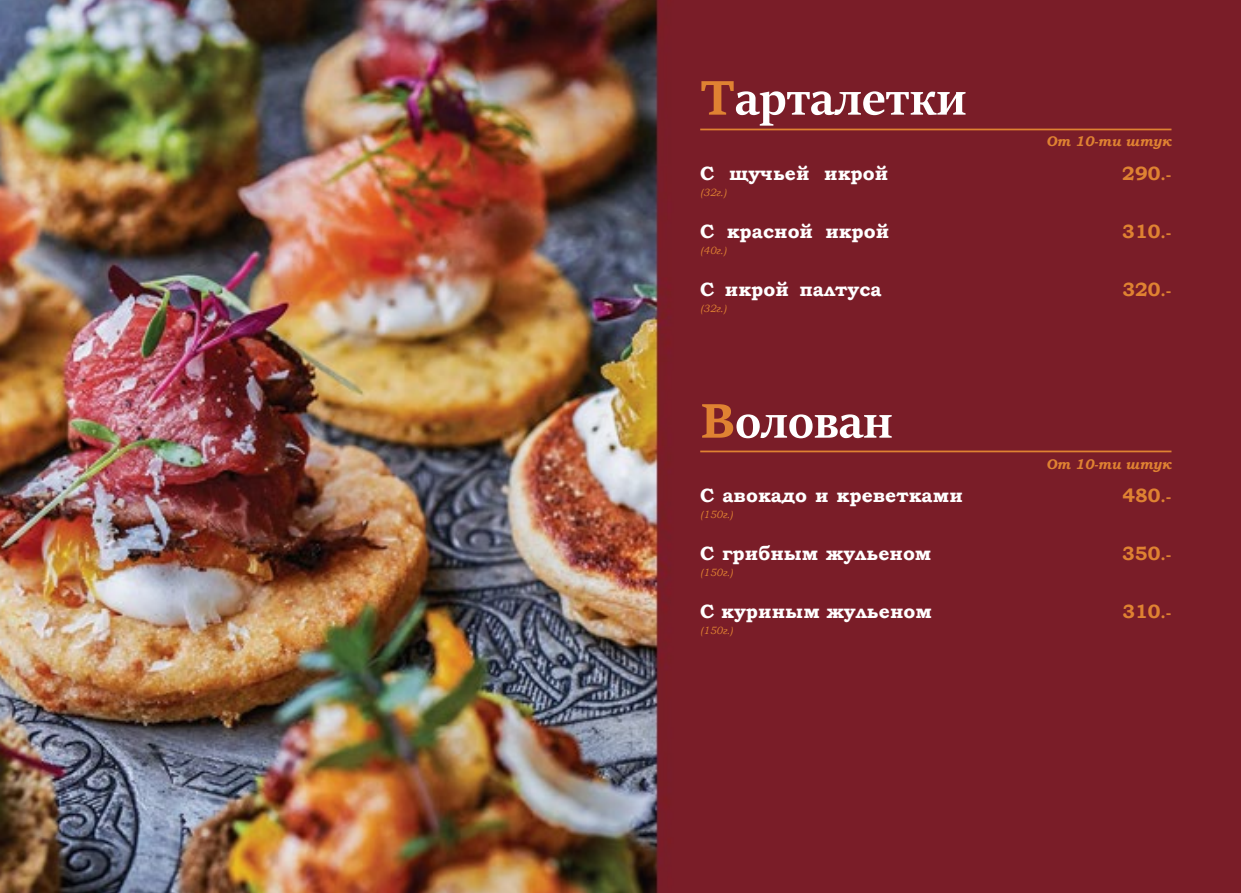
<style>
.page{position:relative;width:1241px;height:893px;background:#fff}
.page>*{position:absolute;margin:0;border:0;box-sizing:border-box;transform-origin:0 0}
.t1{font:700 52.5px "Sitka Banner";color:#fff}
.t2{font:700 19.25px "Bookman Old Style";color:#fff}
.t3{font:700 19.25px "Bookman Old Style";color:#df8232}
.t4{font:italic 700 14px "Bookman Old Style";color:#df8232}
.t5{font:italic 10.5px "Bookman Old Style";color:#df8232}
.s1{font-family:"Sitka Text";color:#df8232}
.s2{font-size:15.75px}
</style>
<div class="page">
<img style="left:0;top:0;width:1240px;height:893px">
<hr style="left:700px;top:129px;width:471px;height:1px;background:#df8232">
<hr style="left:700px;top:451px;width:471px;height:1px;background:#df8232">
<h1 class="t1" style="left:700px;top:61px;width:268px"><span class="s1">Т</span>арталетки</h1>
<p class="t4" style="left:1045px;top:131px;width:127px">От 10-ти штук</p>
<p class="t2" style="left:700px;top:160px;width:189px">С щучьей икрой</p>
<p class="t3" style="left:1122px;top:160px;width:51px">290<span class="s2">.-</span></p>
<p class="t5" style="left:700px;top:186px;width:28px">(32г.)</p>
<p class="t2" style="left:700px;top:218px;width:191px">С красной икрой</p>
<p class="t3" style="left:1122px;top:218px;width:51px">310<span class="s2">.-</span></p>
<p class="t5" style="left:700px;top:243px;width:28px">(40г.)</p>
<p class="t2" style="left:700px;top:275px;width:183px">С икрой палтуса</p>
<p class="t3" style="left:1122px;top:275px;width:51px">320<span class="s2">.-</span></p>
<p class="t5" style="left:700px;top:301px;width:28px">(32г.)</p>
<h1 class="t1" style="left:699px;top:384px;width:194px"><span class="s1">В</span>олован</h1>
<p class="t4" style="left:1045px;top:454px;width:127px">От 10-ти штук</p>
<p class="t2" style="left:700px;top:482px;width:264px">С авокадо и креветками</p>
<p class="t3" style="left:1122px;top:482px;width:51px">480<span class="s2">.-</span></p>
<p class="t5" style="left:700px;top:507px;width:34px">(150г.)</p>
<p class="t2" style="left:700px;top:540px;width:233px">С грибным жульеном</p>
<p class="t3" style="left:1121px;top:540px;width:51px">350<span class="s2">.-</span></p>
<p class="t5" style="left:700px;top:565px;width:34px">(150г.)</p>
<p class="t2" style="left:700px;top:597px;width:233px">С куриным жульеном</p>
<p class="t3" style="left:1122px;top:597px;width:51px">310<span class="s2">.-</span></p>
<p class="t5" style="left:700px;top:623px;width:34px">(150г.)</p>
</div>
